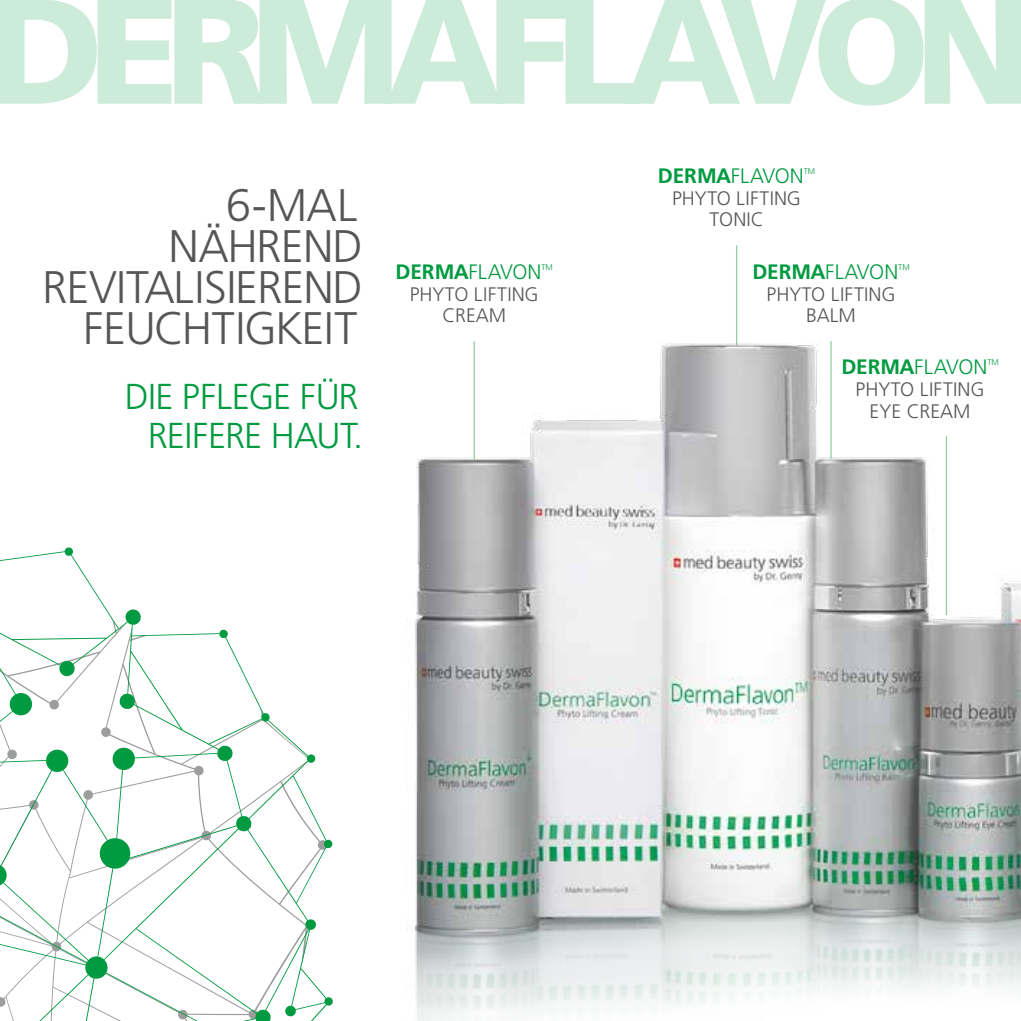
<style>
.page{position:relative;width:1021px;height:1021px;background:#fff}
.page>*{position:absolute;margin:0;border:0;box-sizing:border-box;transform-origin:0 0}
.t1{font:300 45.6px/40.8px "Frutiger LT Std";letter-spacing:-.015em;color:#565656;text-align:right}
.t2{font:300 36px "Frutiger LT Std";letter-spacing:-.02em;color:#009a41}
.t3{font:300 20.8px "Frutiger LT Std";color:#009a41}
.t4{font:300 19.6px/21.6px "Frutiger LT Std";color:#565656;text-align:center}
.t5{font:300 8.2px "Frutiger LT Std";color:#009a41}
.s1{font-weight:700}
</style>
<div class="page">
<hr style="left:736px;top:245px;width:1px;height:181px;background:#94ca9c">
<svg style="left:0;top:547px;width:333px;height:473px"></svg>
<svg style="left:0;top:0;width:1020px;height:106px;fill:#cdebd9"></svg>
<img style="left:407px;top:310px;width:613px;height:710px">
<h1 class="t1" style="left:42px;top:186px;width:322px">6-MAL<br>NÄHREND<br>REVITALISIEREND<br>FEUCHTIGKEIT</h1>
<h2 class="t2" style="left:125px;top:376px;width:235px">DIE PFLEGE FÜR</h2>
<h2 class="t2" style="left:148px;top:415px;width:217px">REIFERE HAUT.</h2>
<p class="t3" style="left:395px;top:260px;width:147px"><span class="s1">DERMA</span>FLAVON</p>
<p class="t5" style="left:541px;top:263px;width:13px">TM</p>
<p class="t4" style="left:410px;top:283px;width:130px">PHYTO LIFTING<br>CREAM</p>
<p class="t3" style="left:658px;top:164px;width:147px"><span class="s1">DERMA</span>FLAVON</p>
<p class="t5" style="left:803px;top:167px;width:13px">TM</p>
<p class="t4" style="left:672px;top:187px;width:130px">PHYTO LIFTING<br>TONIC</p>
<p class="t3" style="left:752px;top:260px;width:147px"><span class="s1">DERMA</span>FLAVON</p>
<p class="t5" style="left:898px;top:263px;width:13px">TM</p>
<p class="t4" style="left:766px;top:283px;width:130px">PHYTO LIFTING<br>BALM</p>
<p class="t3" style="left:841px;top:355px;width:147px"><span class="s1">DERMA</span>FLAVON</p>
<p class="t5" style="left:987px;top:358px;width:13px">TM</p>
<p class="t4" style="left:855px;top:378px;width:130px">PHYTO LIFTING</p>
<p class="t4" style="left:869px;top:400px;width:102px">EYE CREAM</p>
</div>
